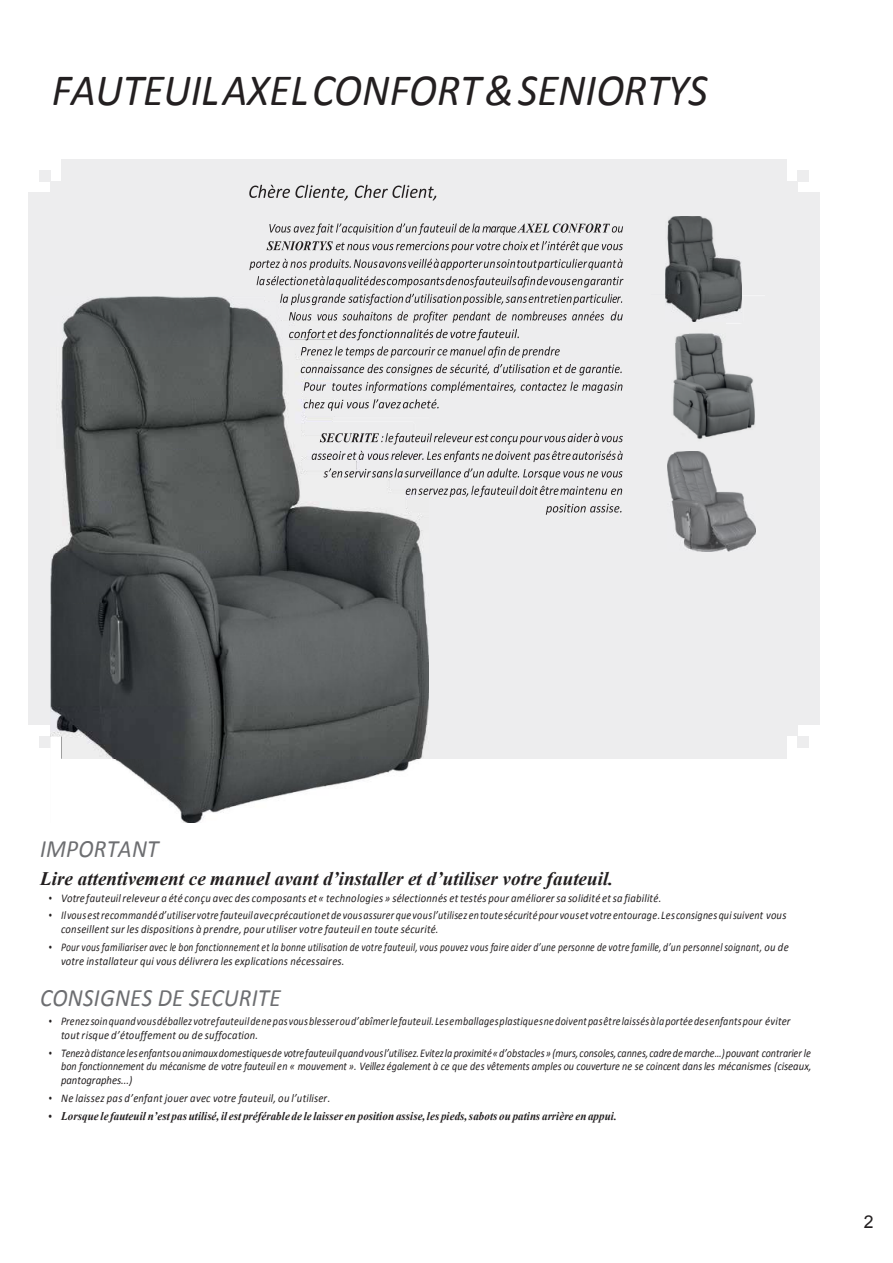
<style>
.page{position:relative;width:893px;height:1263px;background:#fff}
.page>*{position:absolute;margin:0;border:0;box-sizing:border-box;transform-origin:0 0}
.t1{font:italic 45px "Calibri";color:#231f20;scale:.95 1}
.t2{font:italic 25.05px "Calibri";letter-spacing:.01em;color:#6d6e71;scale:.93 1}
.t3{font:italic 700 19.05px "Times New Roman";color:#231f20}
.t4{font:17.7px "Arial";color:#231f20}
.t5{font:italic 11.7px/14.1px "Calibri";letter-spacing:.02em;color:#231f20;scale:.86 1}
.t6{font:italic 11.7px/13.8px "Calibri";letter-spacing:.02em;color:#231f20;scale:.81 1}
.t7{font:italic 11.7px "Calibri";letter-spacing:.02em;color:#231f20;scale:.9 1}
.t8{font:italic 700 11.7px "Times New Roman";letter-spacing:.005em;color:#231f20;scale:.81 1}
.s1{font-family:"Times New Roman"}
</style>
<div class="page">
<div style="left:61px;top:159px;width:726px;height:23px;background:#ededee"></div>
<img style="left:61px;top:758px;width:83px;height:23px">
<img style="left:144px;top:758px;width:277px;height:64px">
<img style="left:28px;top:170px;width:792px;height:588px">
<svg style="left:249px;top:185px;width:187px;height:15px;background:#bfbebf"></svg>
<svg style="left:269px;top:223px;width:354px;height:12px;background:#c1c0c1"></svg>
<svg style="left:267px;top:241px;width:356px;height:11px;background:#bfbebf"></svg>
<svg style="left:249px;top:259px;width:374px;height:11px;background:#c0bfc0"></svg>
<svg style="left:257px;top:276px;width:366px;height:11px;background:#bebdbe"></svg>
<svg style="left:280px;top:294px;width:342px;height:11px;background:#bfbebf"></svg>
<svg style="left:289px;top:312px;width:22px;height:8px"></svg>
<svg style="left:317px;top:311px;width:189px;height:12px;background:#c6c5c6"></svg>
<svg style="left:512px;top:311px;width:92px;height:9px"></svg>
<svg style="left:611px;top:311px;width:12px;height:9px"></svg>
<svg style="left:289px;top:329px;width:230px;height:11px;background:#bebebf"></svg>
<svg style="left:301px;top:346px;width:259px;height:12px;background:#c4c4c5"></svg>
<svg style="left:301px;top:364px;width:321px;height:11px;background:#c1c0c1"></svg>
<svg style="left:304px;top:382px;width:318px;height:11px;background:#c2c1c2"></svg>
<svg style="left:304px;top:399px;width:135px;height:12px;background:#c6c5c6"></svg>
<svg style="left:320px;top:433px;width:303px;height:11px;background:#bfbebf"></svg>
<svg style="left:312px;top:451px;width:311px;height:11px;background:#c1c0c2"></svg>
<svg style="left:324px;top:468px;width:298px;height:12px;background:#c6c5c6"></svg>
<svg style="left:406px;top:486px;width:216px;height:11px;background:#c0c0c1"></svg>
<svg style="left:546px;top:504px;width:75px;height:11px"></svg>
<h1 class="t1" style="left:52px;top:59px;width:692px">FAUTEUILAXELCONFORT&amp;SENIORTYS</h1>
<h2 class="t2" style="left:40px;top:831px;width:129px">IMPORTANT</h2>
<h3 class="t3" style="left:40px;top:865px;width:574px">Lire attentivement ce manuel avant d’installer et d’utiliser votre fauteuil.</h3>
<p class="t7" style="left:48px;top:890px;width:683px"><span class="s1">•</span> Votrefauteuilreleveur a été conçu avec des composants et « technologies » sélectionnés ettestés pour améliorer sa solidité etsa fiabilité.</p>
<p class="t5" style="left:61px;top:908px;width:845px;text-indent:-13px"><span class="s1">•</span> Ilvousestrecommandéd’utiliser votre fauteuilavecprécautionet de vousassurer que vousl’utilisezentoute sécuritépour vouset votre entourage.Lesconsignesquisuivent vous conseillent sur les dispositions à prendre, pour utiliser votre fauteuil en toute sécurité.</p>
<p class="t6" style="left:61px;top:940px;width:900px;text-indent:-13px"><span class="s1">•</span> Pour vous familiariser avec le bon fonctionnement et la bonne utilisation de votre fauteuil, vous pouvez vous faire aider d’une personne de votre famille, d’un personnel soignant, ou de votre installateur qui vous délivrera les explications nécessaires.</p>
<h2 class="t2" style="left:40px;top:981px;width:260px">CONSIGNES DE SECURITE</h2>
<p class="t5" style="left:61px;top:1013px;width:850px;text-indent:-13px"><span class="s1">•</span> Prenezsoinquandvousdéballez votrefauteuildenepasvousblesseroud’abîmerlefauteuil.Lesemballagesplastiquesnedoiventpasêtrelaissésàlaportéedesenfantspour éviter tout risque d’étouffement ou de suffocation.</p>
<p class="t5" style="left:61px;top:1045px;width:874px;text-align:justify;text-indent:-13px"><span class="s1">•</span> Tenezàdistancelesenfantsouanimauxdomestiquesde votrefauteuilquandvousl’utilisez.Evitezlaproximité«d’obstacles» (murs, consoles,cannes, cadredemarche…)pouvant contrarier le bon fonctionnement du mécanisme de votre fauteuil en « mouvement ». Veillez également à ce que des vêtements amples ou couverture ne se coincent dans les mécanismes (ciseaux, pantographes...)</p>
<p class="t7" style="left:48px;top:1090px;width:315px"><span class="s1">•</span> Ne laissez pas d’enfant jouer avec votre fauteuil, ou l’utiliser.</p>
<p class="t8" style="left:48px;top:1108px;width:703px">• Lorsque le fauteuil n’est pas utilisé, il est préférable de le laisser en position assise, les pieds,sabots ou patins arrière enappui.</p>
<h3 class="t4" style="left:864px;top:1210px;width:11px">2</h3>
</div>
